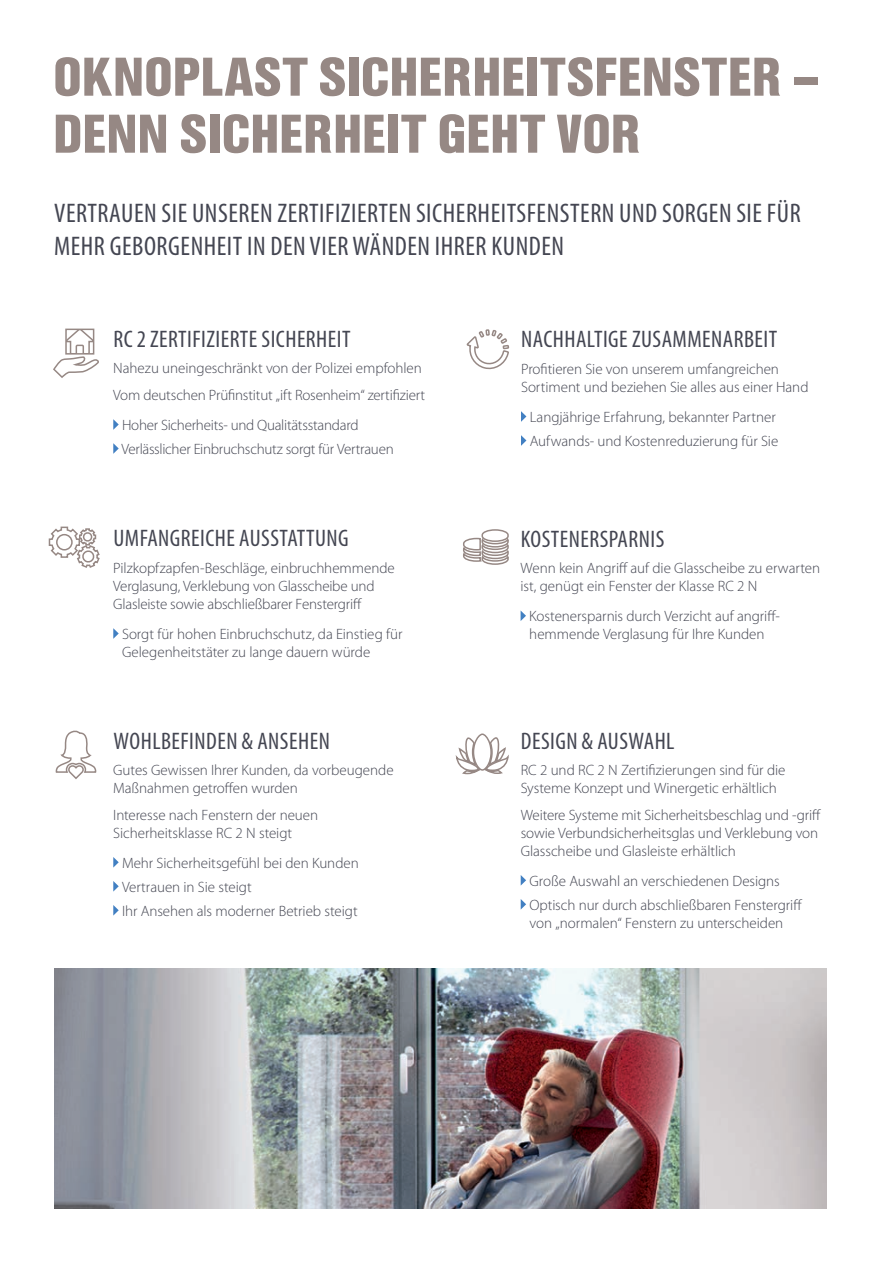
<style>
.page{position:relative;width:881px;height:1263px;background:#fff}
.page>*{position:absolute;margin:0;border:0;box-sizing:border-box;transform-origin:0 0}
.t1{font:57px/57px "Nimbus San TOT Bla Con";letter-spacing:-.005em;color:#968884}
.t2{font:condensed 27px/32.4px "Myriad Pro";letter-spacing:.02em;color:#444652}
.t3{font:condensed 24px "Myriad Pro";letter-spacing:.02em;color:#444652}
.t4{font:300 15px/18px "Myriad Pro";letter-spacing:-.005em;color:#444652}
</style>
<div class="page">
<svg style="left:55px;top:730px;width:42px;height:49px"></svg>
<svg style="left:113px;top:857px;width:6px;height:10px"></svg>
<svg style="left:113px;top:881px;width:6px;height:10px"></svg>
<svg style="left:113px;top:905px;width:6px;height:10px"></svg>
<svg style="left:520px;top:610px;width:6px;height:11px"></svg>
<svg style="left:463px;top:529px;width:46px;height:36px"></svg>
<svg style="left:521px;top:411px;width:5px;height:11px"></svg>
<svg style="left:521px;top:435px;width:5px;height:11px"></svg>
<svg style="left:466px;top:329px;width:44px;height:41px"></svg>
<svg style="left:113px;top:628px;width:6px;height:11px"></svg>
<svg style="left:48px;top:526px;width:52px;height:42px"></svg>
<svg style="left:520px;top:875px;width:6px;height:10px"></svg>
<svg style="left:520px;top:899px;width:6px;height:10px"></svg>
<svg style="left:455px;top:733px;width:54px;height:42px"></svg>
<svg style="left:113px;top:419px;width:6px;height:11px"></svg>
<svg style="left:113px;top:443px;width:6px;height:11px"></svg>
<svg style="left:53px;top:329px;width:46px;height:49px"></svg>
<div style="left:65px;top:329px;width:29px;height:26px;border:2px solid #968884"></div>
<img style="left:55px;top:968px;width:771px;height:241px">
<h1 class="t1" style="left:53px;top:49px;width:768px">OKNOPLAST SICHERHEITSFENSTER –<br>DENN SICHERHEIT GEHT VOR</h1>
<h2 class="t2" style="left:54px;top:197px;width:747px">VERTRAUEN SIE UNSEREN ZERTIFIZIERTEN SICHERHEITSFENSTERN UND SORGEN SIE FÜR<br>MEHR GEBORGENHEIT IN DEN VIER WÄNDEN IHRER KUNDEN</h2>
<h3 class="t3" style="left:113px;top:324px;width:238px">RC 2 ZERTIFIZIERTE SICHERHEIT</h3>
<p class="t4" style="left:113px;top:355px;width:313px;line-height:26.5px">Nahezu uneingeschränkt von der Polizei empfohlen<br>Vom deutschen Prüfinstitut „ift Rosenheim“ zertifiziert</p>
<p class="t4" style="left:121px;top:413px;width:273px;line-height:24px">Hoher Sicherheits- und Qualitätsstandard<br>Verlässlicher Einbruchschutz sorgt für Vertrauen</p>
<h3 class="t3" style="left:113px;top:524px;width:236px">UMFANGREICHE AUSSTATTUNG</h3>
<p class="t4" style="left:113px;top:559px;width:283px">Pilzkopfzapfen-Beschläge, einbruchhemmende<br>Verglasung, Verklebung von Glasscheibe und<br>Glasleiste sowie abschließbarer Fenstergriff</p>
<p class="t4" style="left:122px;top:625px;width:282px">Sorgt für hohen Einbruchschutz, da Einstieg für<br>Gelegenheitstäter zu lange dauern würde</p>
<h3 class="t3" style="left:113px;top:726px;width:218px">WOHLBEFINDEN &amp; ANSEHEN</h3>
<p class="t4" style="left:113px;top:761px;width:282px">Gutes Gewissen Ihrer Kunden, da vorbeugende<br>Maßnahmen getroffen wurden</p>
<p class="t4" style="left:113px;top:806px;width:206px">Interesse nach Fenstern der neuen<br>Sicherheitsklasse RC 2 N steigt</p>
<p class="t4" style="left:122px;top:851px;width:238px;line-height:24px">Mehr Sicherheitsgefühl bei den Kunden<br>Vertrauen in Sie steigt<br>Ihr Ansehen als moderner Betrieb steigt</p>
<h3 class="t3" style="left:521px;top:325px;width:257px">NACHHALTIGE ZUSAMMENARBEIT</h3>
<p class="t4" style="left:521px;top:360px;width:289px">Profitieren Sie von unserem umfangreichen<br>Sortiment und beziehen Sie alles aus einer Hand</p>
<p class="t4" style="left:529px;top:405px;width:250px;line-height:24px">Langjährige Erfahrung, bekannter Partner<br>Aufwands- und Kostenreduzierung für Sie</p>
<h3 class="t3" style="left:520px;top:524px;width:145px">KOSTENERSPARNIS</h3>
<p class="t4" style="left:520px;top:559px;width:301px">Wenn kein Angriff auf die Glasscheibe zu erwarten ist, genügt ein Fenster der Klasse RC 2 N</p>
<p class="t4" style="left:529px;top:607px;width:252px">Kostenersparnis durch Verzicht auf angriff&shy;hemmende Verglasung für Ihre Kunden</p>
<h3 class="t3" style="left:520px;top:726px;width:155px">DESIGN &amp; AUSWAHL</h3>
<p class="t4" style="left:520px;top:761px;width:266px">RC 2 und RC 2 N Zertifizierungen sind für die<br>Systeme Konzept und Winergetic erhältlich</p>
<p class="t4" style="left:520px;top:806px;width:302px">Weitere Systeme mit Sicherheitsbeschlag und -griff sowie Verbundsicherheitsglas und Verklebung von<br>Glasscheibe und Glasleiste erhältlich</p>
<p class="t4" style="left:529px;top:869px;width:274px;line-height:24px">Große Auswahl an verschiedenen Designs<br>Optisch nur durch abschließbaren Fenstergriff</p>
<p class="t4" style="left:529px;top:914px;width:255px">von „normalen“ Fenstern zu unterscheiden</p>
</div>
